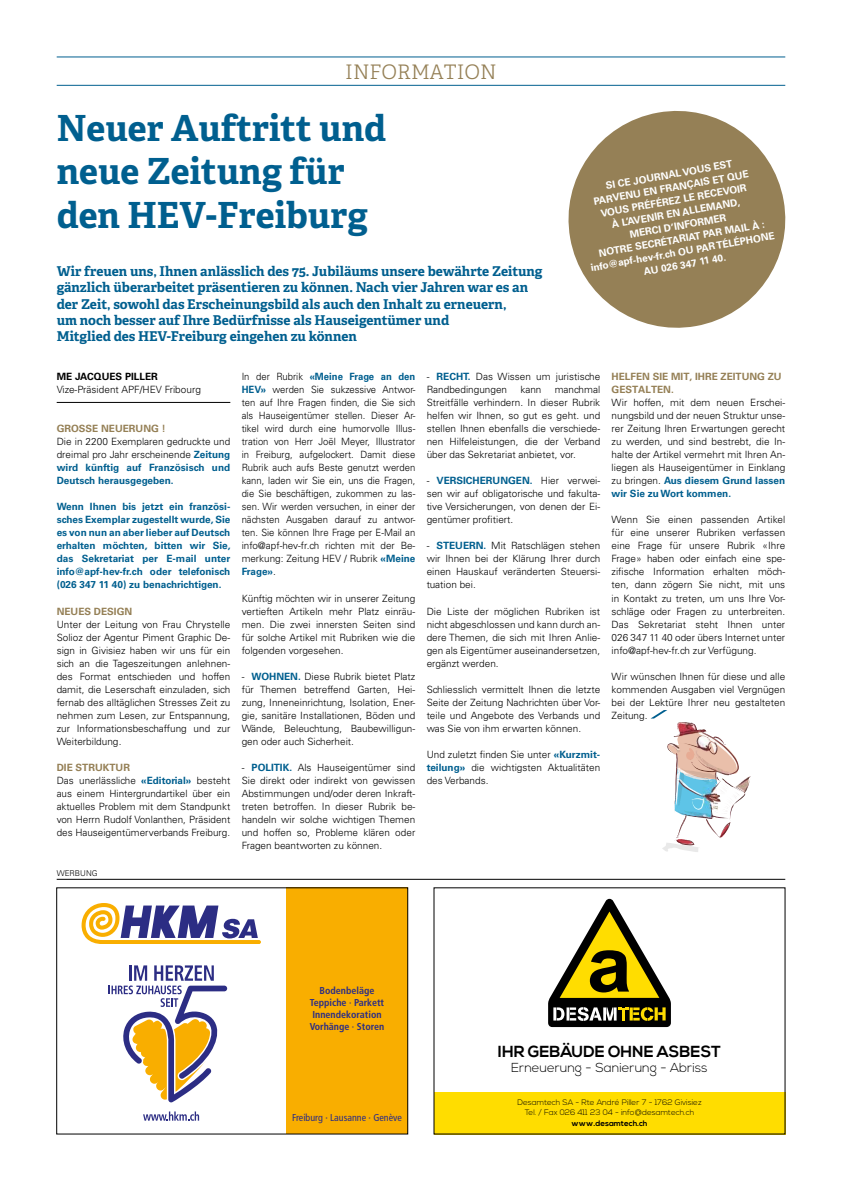
<style>
.page{position:relative;width:842px;height:1191px;background:#fff}
.page>*{position:absolute;margin:0;border:0;box-sizing:border-box;transform-origin:0 0}
.t1{font:700 36px/43.2px "Adelle Basic";color:#005f8f}
.t2{font:300 20px "Adelle Basic";color:#958056}
.t3{font:700 16px "Nexa";color:#000}
.t4{font:700 13.5px/16.2px "Adelle Basic";color:#005f8f}
.t5{font:300 13px "Nexa";color:#000}
.t6{font:300 10px/13px "Univers";color:#000;text-align:justify}
.t7{font:300 10px/13px "Univers";color:#000;text-align:justify;scale:.95 1}
.t8{font:700 10px/13px "Univers";color:#005f8f;text-align:justify}
.t9{font:700 10px/13px "Univers";color:#fff;text-align:center}
.t10{font:700 10px/13px "Univers";color:#958056}
.t11{font:700 condensed 10px/12px "Frutiger LT Std";color:#2c2d84;text-align:center}
.t12{font:condensed 10px "Frutiger LT Std";color:#2c2d84}
.t13{font:700 10px "Univers";color:#000}
.t14{font:300 8px/10.5px "Nexa";color:#000;text-align:center}
.t15{font:700 8px "Nexa";color:#000}
.t16{font:300 8px "Univers";color:#000}
.s1{font-weight:700;color:#005f8f}
.s2{font-weight:700;color:#958056}
.s3{font-weight:400}
</style>
<div class="page">
<hr style="left:57px;top:402px;width:173px;height:1px;background:#000">
<svg style="left:651px;top:710px;width:16px;height:8px"></svg>
<hr style="left:57px;top:879px;width:728px;height:1px;background:#000">
<hr style="left:57px;top:85px;width:728px;height:1px;background:#005f8f">
<hr style="left:57px;top:57px;width:728px;height:1px;background:#005f8f">
<svg style="left:568px;top:111px;width:218px;height:217px;fill:#958056"></svg>
<svg style="left:662px;top:734px;width:83px;height:118px"></svg>
<img style="left:720px;top:787px;width:28px;height:6px">
<img style="left:692px;top:754px;width:37px;height:28px">
<img style="left:673px;top:722px;width:34px;height:15px">
<div style="left:434px;top:1092px;width:351px;height:42px;background:#fd0"></div>
<svg style="left:548px;top:899px;width:123px;height:128px"></svg>
<svg style="left:143px;top:1111px;width:56px;height:9px"></svg>
<svg style="left:109px;top:965px;width:119px;height:138px"></svg>
<svg style="left:82px;top:903px;width:179px;height:40px"></svg>
<div style="left:286px;top:887px;width:122px;height:247px;background:#f9ae00"></div>
<div style="left:56px;top:887px;width:352px;height:247px;border:1px solid #000"></div>
<h2 class="t2" style="left:345px;top:59px;width:153px">INFORMATION</h2>
<h1 class="t1" style="left:57px;top:107px;width:331px">Neuer Auftritt und neue Zeitung für den HEV-Freiburg</h1>
<p class="t4" style="left:57px;top:263px;width:487px">Wir freuen uns, Ihnen anlässlich des 75. Jubiläums unsere bewährte Zeitung gänzlich überarbeitet präsentieren zu können. Nach vier Jahren war es an der Zeit, sowohl das Erscheinungsbild als auch den Inhalt zu erneuern,<br>um noch besser auf Ihre Bedürfnisse als Hauseigentümer und<br>Mitglied des HEV-Freiburg eingehen zu können</p>
<p class="t13" style="left:57px;top:371px;width:103px">ME JACQUES PILLER</p>
<p class="t6" style="left:57px;top:383px;width:146px">Vize-Präsident APF/HEV Fribourg</p>
<p class="t10" style="left:57px;top:422px;width:110px">GROSSE NEUERUNG !</p>
<p class="t6" style="left:57px;top:435px;width:175px">Die in 2200 Exemplaren gedruckte und dreimal pro Jahr erscheinende <span class="s1">Zeitung wird künftig auf Französisch und Deutsch herausgegeben.</span></p>
<p class="t8" style="left:57px;top:500px;width:175px">Wenn Ihnen bis jetzt ein französi&shy;sches Exemplar zugestellt wurde, Sie es von nun an aber lieber auf Deutsch erhalten möchten, bitten wir Sie, das Sekretariat per E-mail unter info@apf-hev-fr.ch oder telefonisch (026 347 11 40) zu benachrichtigen.</p>
<p class="t10" style="left:57px;top:604px;width:77px">NEUES DESIGN</p>
<p class="t6" style="left:57px;top:617px;width:175px">Unter der Leitung von Frau Chrystelle Solioz der Agentur Piment Graphic De&shy;sign in Givisiez haben wir uns für ein sich an die Tageszeitungen anlehnen&shy;des Format entschieden und hoffen damit, die Leserschaft einzuladen, sich fernab des alltäglichen Stresses Zeit zu nehmen zum Lesen, zur Entspannung, zur Informationsbeschaffung und zur Weiterbildung.</p>
<p class="t6" style="left:57px;top:760px;width:175px;text-align:left"><span class="s2">DIE STRUKTUR<br></span>Das unerlässliche <span class="s1">«Editorial»</span> besteht aus einem Hintergrundartikel über ein aktuelles Problem mit dem Standpunkt von Herrn Rudolf Vonlanthen, Präsident des Hauseigentümerverbands Freiburg.</p>
<p class="t9" style="left:576px;top:185px;width:188px;rotate:-10deg">SI CE JOURNAL VOUS EST<br>PARVENU EN FRANÇAIS ET QUE<br>VOUS PRÉFÉREZ LE RECEVOIR<br>À L’AVENIR EN ALLEMAND,<br>MERCI D’INFORMER<br>NOTRE SECRÉTARIAT PAR MAIL À : info@apf-hev-fr.ch OU PAR TÉLÉPHONE<br>AU 026 347 11 40.</p>
<p class="t10" style="left:612px;top:370px;width:172px">HELFEN SIE MIT, IHRE ZEITUNG ZU<br>GESTALTEN.</p>
<p class="t6" style="left:612px;top:396px;width:175px">Wir hoffen, mit dem neuen Erschei&shy;nungsbild und der neuen Struktur unse&shy;rer Zeitung Ihren Erwartungen gerecht zu werden, und sind bestrebt, die In&shy;halte der Artikel vermehrt mit Ihren An&shy;liegen als Hauseigentümer in Einklang zu bringen. <span class="s1">Aus diesem Grund lassen wir Sie zu Wort kommen.</span></p>
<p class="t6" style="left:612px;top:513px;width:175px">Wenn Sie einen passenden Artikel für eine unserer Rubriken verfassen eine Frage für unsere Rubrik «Ihre Frage» haben oder einfach eine spe&shy;zifische Information erhalten möch&shy;ten, dann zögern Sie nicht, mit uns in Kontakt zu treten, um uns Ihre Vor&shy;schläge oder Fragen zu unterbreiten.<br>Das Sekretariat steht Ihnen unter 026 347 11 40 oder übers Internet unter info@apf-hev-fr.ch zur Verfügung.</p>
<p class="t6" style="left:612px;top:669px;width:175px">Wir wünschen Ihnen für diese und alle kommenden Ausgaben viel Vergnügen bei der Lektüre Ihrer neu gestalteten Zeitung.</p>
<p class="t6" style="left:427px;top:370px;width:175px">- <span class="s1">RECHT.</span> Das Wissen um juristische<br>Randbedingungen</p>
<p class="t7" style="left:242px;top:370px;width:184px">In der Rubrik <span class="s1">«Meine Frage an den HEV»</span> werden Sie sukzessive Antwor&shy;ten auf Ihre Fragen finden, die Sie sich als Hauseigentümer stellen. Dieser Ar&shy;tikel wird durch eine humorvolle Illus&shy;tration von Herr Joël Meyer, Illustrator in Freiburg, aufgelockert. Damit diese Rubrik auch aufs Beste genutzt werden kann, laden wir Sie ein, uns die Fragen, die Sie beschäftigen, zukommen zu las&shy;sen. Wir werden versuchen, in einer der nächsten Ausgaben darauf zu antwor&shy;ten. Sie können Ihre Frage per E-Mail an info@apf-hev-fr.ch richten mit der Be&shy;merkung: Zeitung HEV / Rubrik <span class="s1">«Meine Frage»</span>.</p>
<p class="t6" style="left:242px;top:591px;width:175px">Künftig möchten wir in unserer Zeitung vertieften Artikeln mehr Platz einräu&shy;men. Die zwei innersten Seiten sind für solche Artikel mit Rubriken wie die folgenden vorgesehen.</p>
<p class="t6" style="left:242px;top:669px;width:175px">- <span class="s1">WOHNEN.</span> Diese Rubrik bietet Platz für Themen betreffend Garten, Hei&shy;zung, Inneneinrichtung, Isolation, Ener&shy;gie, sanitäre Installationen, Böden und Wände, Beleuchtung, Baubewilligun&shy;gen oder auch Sicherheit.</p>
<p class="t6" style="left:242px;top:760px;width:175px">- <span class="s1">POLITIK.</span> Als Hauseigentümer sind Sie direkt oder indirekt von gewissen Abstimmungen und/oder deren Inkraft&shy;treten betroffen. In dieser Rubrik be&shy;handeln wir solche wichtigen Themen und hoffen so, Probleme klären oder Fragen beantworten zu können.</p>
<p class="t6" style="left:427px;top:383px;width:175px;text-indent:128px">manchmal Streitfälle verhindern. In dieser Rubrik helfen wir Ihnen, so gut es geht. und stellen Ihnen ebenfalls die verschiede&shy;nen Hilfeleistungen, die der Verband über das Sekretariat anbietet, vor.</p>
<p class="t6" style="left:427px;top:474px;width:175px">- <span class="s1">VERSICHERUNGEN.</span> Hier verwei&shy;sen wir auf obligatorische und fakulta&shy;tive Versicherungen, von denen der Ei&shy;gentümer profitiert.</p>
<p class="t6" style="left:427px;top:539px;width:175px">- <span class="s1">STEUERN.</span> Mit Ratschlägen stehen wir Ihnen bei der Klärung Ihrer durch einen Hauskauf veränderten Steuersi&shy;tuation bei.</p>
<p class="t6" style="left:427px;top:604px;width:175px">Die Liste der möglichen Rubriken ist nicht abgeschlossen und kann durch an&shy;dere Themen, die sich mit Ihren Anlie&shy;gen als Eigentümer auseinandersetzen, ergänzt werden.</p>
<p class="t6" style="left:427px;top:682px;width:175px">Schliesslich vermittelt Ihnen die letzte Seite der Zeitung Nachrichten über Vor&shy;teile und Angebote des Verbands und was Sie von ihm erwarten können.</p>
<p class="t6" style="left:427px;top:747px;width:175px">Und zuletzt finden Sie unter <span class="s1">«Kurzmit&shy;teilung»</span> die wichtigsten Aktualitäten des Verbands.</p>
<p class="t6" style="left:520px;top:383px;width:23px">kann</p>
<p class="t16" style="left:57px;top:868px;width:42px">WERBUNG</p>
<p class="t11" style="left:310px;top:984px;width:76px">Bodenbeläge<br>Teppiche <span class="s3">∙</span> Parkett<br>Innendekoration<br>Vorhänge <span class="s3">∙</span> Storen</p>
<p class="t12" style="left:292px;top:1111px;width:111px">Freiburg ∙ Lausanne ∙ Genève</p>
<h3 class="t3" style="left:498px;top:1042px;width:225px">IHR GEBÄUDE OHNE ASBEST</h3>
<h3 class="t5" style="left:511px;top:1060px;width:198px">Erneuerung - Sanierung - Abriss</h3>
<p class="t14" style="left:517px;top:1097px;width:186px">Desamtech SA - Rte André Piller 7 - 1762 Givisiez<br>Tel. / Fax 026 411 23 04 - info@desamtech.ch</p>
<p class="t15" style="left:571px;top:1118px;width:78px">www.desamtech.ch</p>
</div>
